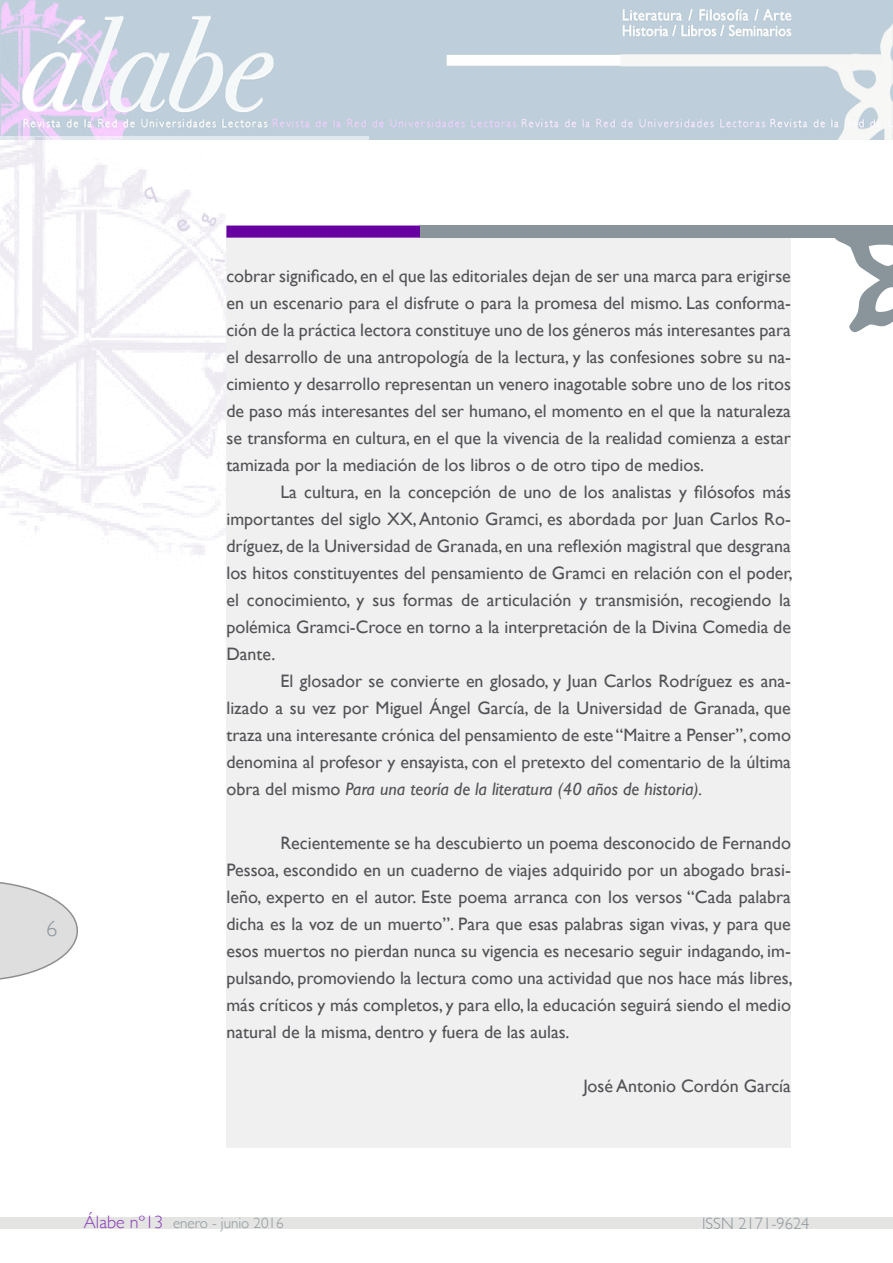
<style>
.page{position:relative;width:893px;height:1263px;background:#fff}
.page>*{position:absolute;margin:0;border:0;box-sizing:border-box;transform-origin:0 0}
.t1{font:300 22.5px "Gill Sans";color:#8a949d}
.t2{font:18px/27px "Gill Sans";color:#525257;text-align:justify}
.t3{font:300 16.5px "Gill Sans";color:#8c959c}
.t4{font:300 15px "Gill Sans";color:#8c959c}
.s1{font-style:italic}
.s2{font-size:18px;color:#893ab6}
</style>
<div class="page">
<svg style="left:0;top:882px;width:78px;height:98px"></svg>
<div style="left:0;top:1218px;width:893px;height:11px;background:#e4e4e3"></div>
<img style="left:0;top:0;width:893px;height:139px">
<img style="left:0;top:136px;width:368px;height:419px">
<div style="left:226px;top:232px;width:565px;height:916px;background:#f0f0f0"></div>
<div style="left:226px;top:226px;width:264px;height:12px;background:#6600a1;border:2px solid #6600a1"></div>
<div style="left:421px;top:226px;width:472px;height:12px;background:#8a959b"></div>
<svg style="left:835px;top:238px;width:58px;height:94px"></svg>
<p class="t1" style="left:46px;top:911px;width:13px">6</p>
<p class="t2" style="left:226px;top:262px;width:566px">cobrar significado, en el que las editoriales dejan de ser una marca para erigirse en un escenario para el disfrute o para la promesa del mismo. Las conforma&shy;ción de la práctica lectora constituye uno de los géneros más interesantes para el desarrollo de una antropología de la lectura, y las confesiones sobre su na&shy;cimiento y desarrollo representan un venero inagotable sobre uno de los ritos de paso más interesantes del ser humano, el momento en el que la naturaleza se transforma en cultura, en el que la vivencia de la realidad comienza a estar tamizada por la mediación de los libros o de otro tipo de medios.</p>
<p class="t2" style="left:226px;top:478px;width:568px;text-indent:54px">La cultura, en la concepción de uno de los analistas y filósofos más importantes del siglo XX, Antonio Gramci, es abordada por Juan Carlos Ro&shy;dríguez, de la Universidad de Granada, en una reflexión magistral que desgrana los hitos constituyentes del pensamiento de Gramci en relación con el poder, el conocimiento, y sus formas de articulación y transmisión, recogiendo la polémica Gramci-Croce en torno a la interpretación de la Divina Comedia de Dante.</p>
<p class="t2" style="left:226px;top:667px;width:566px;text-indent:54px">El glosador se convierte en glosado, y Juan Carlos Rodríguez es ana&shy;lizado a su vez por Miguel Ángel García, de la Universidad de Granada, que traza una interesante crónica del pensamiento de este “Maitre a Penser”, como denomina al profesor y ensayista, con el pretexto del comentario de la última obra del mismo <span class="s1">Para una teoría de la literatura (40 años de historia).</span></p>
<p class="t2" style="left:226px;top:829px;width:568px;text-indent:54px">Recientemente se ha descubierto un poema desconocido de Fernando Pessoa, escondido en un cuaderno de viajes adquirido por un abogado brasi&shy;leño, experto en el autor. Este poema arranca con los versos “Cada palabra dicha es la voz de un muerto”. Para que esas palabras sigan vivas, y para que esos muertos no pierdan nunca su vigencia es necesario seguir indagando, im&shy;pulsando, promoviendo la lectura como una actividad que nos hace más libres, más críticos y más completos, y para ello, la educación seguirá siendo el medio natural de la misma, dentro y fuera de las aulas.</p>
<p class="t2" style="left:583px;top:1072px;width:209px">José Antonio Cordón García</p>
<p class="t4" style="left:84px;top:1211px;width:201px"><span class="s2">Álabe nº13</span> enero - junio 2016</p>
<p class="t3" style="left:702px;top:1211px;width:109px">ISSN 2171-9624</p>
</div>
